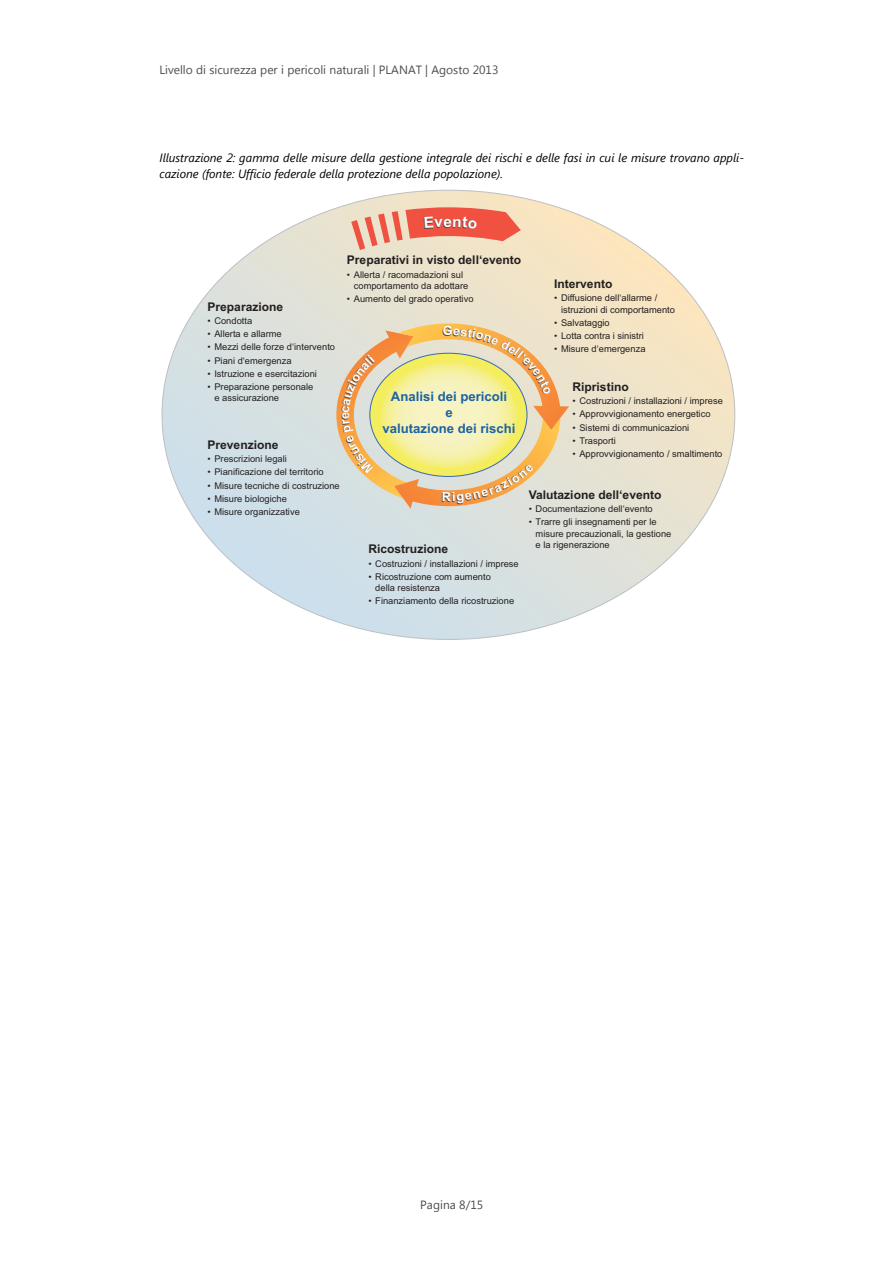
<style>
.page{position:relative;width:893px;height:1263px;background:#fff}
.page>*{position:absolute;margin:0;border:0;box-sizing:border-box;transform-origin:0 0}
.t1{font:700 13.05px/15.8px "Arial";color:#1c63a2;text-align:center}
.t2{font:italic 12px/16px "Segoe UI";color:#000}
.t3{font:700 12px "Arial";color:#231f20}
.t4{font:12px "Segoe UI";color:#4d4d4d}
.t5{font:9.3px/11.1px "Arial";color:#231f20}
</style>
<div class="page">
<svg style="left:162px;top:190px;width:573px;height:449px;background:#e0e1d7"></svg>
<svg style="left:336px;top:323px;width:224px;height:183px;background:#ecd59b"></svg>
<svg style="left:351px;top:207px;width:170px;height:43px;background:#ef9984"></svg>
<p class="t4" style="left:159px;top:61px;width:340px">Livello di sicurezza per i pericoli naturali | PLANAT | Agosto 2013</p>
<p class="t2" style="left:159px;top:149px;width:586px">Illustrazione 2: gamma delle misure della gestione integrale dei rischi e delle fasi in cui le misure trovano appli&shy;cazione (fonte: Ufficio federale della protezione della popolazione).</p>
<p class="t3" style="left:347px;top:255px;width:176px">Preparativi in visto dell‘evento</p>
<p class="t5" style="left:354px;top:270px;width:116px;text-indent:-7px">• Allerta / racomadazioni sul comportamento da adottare</p>
<p class="t5" style="left:347px;top:294px;width:128px">• Aumento del grado operativo</p>
<p class="t3" style="left:554px;top:279px;width:60px">Intervento</p>
<p class="t5" style="left:561px;top:294px;width:116px;text-indent:-7px">• Diffusione dell‘allarme / istruzioni di comportamento</p>
<p class="t5" style="left:554px;top:318px;width:57px">• Salvataggio</p>
<p class="t5" style="left:554px;top:331px;width:91px">• Lotta contra i sinistri</p>
<p class="t5" style="left:554px;top:344px;width:93px">• Misure d‘emergenza</p>
<p class="t3" style="left:207px;top:302px;width:77px">Preparazione</p>
<p class="t5" style="left:207px;top:316px;width:46px">• Condotta</p>
<p class="t5" style="left:207px;top:329px;width:76px">• Allerta e allarme</p>
<p class="t5" style="left:207px;top:343px;width:129px">• Mezzi delle forze d‘intervento</p>
<p class="t5" style="left:207px;top:356px;width:86px">• Piani d‘emergenza</p>
<p class="t5" style="left:207px;top:369px;width:111px">• Istruzione e esercitazioni</p>
<p class="t5" style="left:214px;top:382px;width:100px;text-indent:-7px">• Preparazione personale e assicurazione</p>
<p class="t3" style="left:572px;top:382px;width:58px">Ripristino</p>
<p class="t5" style="left:572px;top:396px;width:152px">• Costruzioni / installazioni / imprese</p>
<p class="t5" style="left:572px;top:410px;width:140px">• Approvvigionamento energetico</p>
<p class="t5" style="left:572px;top:423px;width:118px">• Sistemi di communicazioni</p>
<p class="t5" style="left:572px;top:436px;width:45px">• Trasporti</p>
<p class="t5" style="left:572px;top:449px;width:151px">• Approvvigionamento / smaltimento</p>
<h1 class="t1" style="left:382px;top:390px;width:135px">Analisi dei pericoli<br>e<br>valutazione dei rischi</h1>
<p class="t3" style="left:207px;top:440px;width:73px">Prevenzione</p>
<p class="t5" style="left:207px;top:454px;width:81px">• Prescrizioni legali</p>
<p class="t5" style="left:207px;top:468px;width:118px">• Pianificazione del territorio</p>
<p class="t5" style="left:207px;top:481px;width:134px">• Misure tecniche di costruzione</p>
<p class="t5" style="left:207px;top:494px;width:81px">• Misure biologiche</p>
<p class="t5" style="left:207px;top:507px;width:94px">• Misure organizzative</p>
<p class="t3" style="left:529px;top:490px;width:134px">Valutazione dell‘evento</p>
<p class="t5" style="left:529px;top:504px;width:126px">• Documentazione dell‘evento</p>
<p class="t5" style="left:536px;top:518px;width:137px;text-indent:-7px">• Trarre gli insegnamenti per le misure precauzionali, la gestione e la rigenerazione</p>
<p class="t3" style="left:368px;top:545px;width:81px">Ricostruzione</p>
<p class="t5" style="left:368px;top:559px;width:152px">• Costruzioni / installazioni / imprese</p>
<p class="t5" style="left:375px;top:572px;width:117px;text-indent:-7px">• Ricostruzione com aumento della resistenza</p>
<p class="t5" style="left:368px;top:597px;width:147px">• Finanziamento della ricostruzione</p>
<p class="t4" style="left:420px;top:1196px;width:64px">Pagina 8/15</p>
</div>
